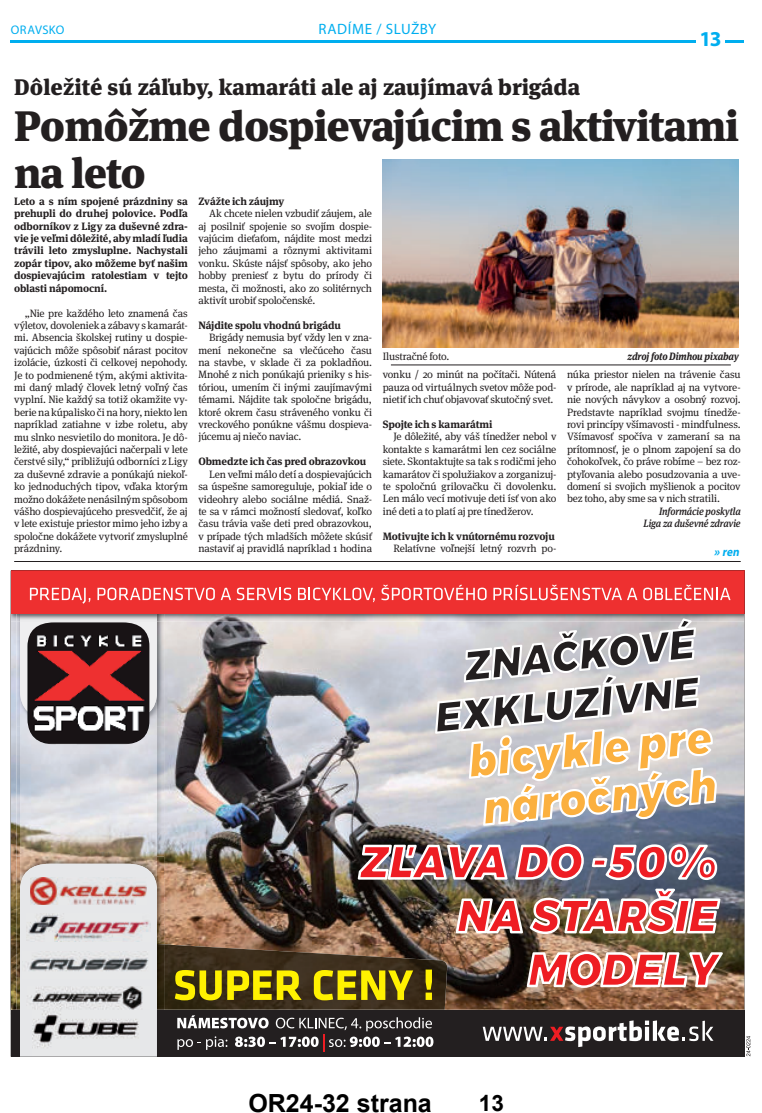
<style>
.page{position:relative;width:762px;height:1113px;background:#fff}
.page>*{position:absolute;margin:0;border:0;box-sizing:border-box;transform-origin:0 0}
.t1{font:900 42.5px/46.2px "Meta Serif Pro";letter-spacing:-.025em;color:#231f20}
.t2{font:700 25px "Arial";color:#000}
.t3{font:900 22.5px "Meta Serif Pro";color:#231f20}
.t4{font:700 22.5px "Arial";color:#000}
.t5{font:700 21.25px "Myriad Pro";color:#00aeef}
.t6{font:15px "Myriad Pro";letter-spacing:.035em;color:#00aeef}
.t7{font:12.5px "Myriad Pro";letter-spacing:.035em;color:#00aeef}
.t8{font:italic 700 12.5px "Myriad Pro";color:#00aeef}
.t9{font:10.62px/12.4px "Meta Serif Pro";letter-spacing:-.02em;color:#231f20;text-align:justify}
.t10{font:700 10.62px/12.4px "Meta Serif Pro";letter-spacing:-.02em;color:#231f20;text-align:justify}
.t11{font:italic 500 10.62px/12.4px "Meta Serif Pro";letter-spacing:-.015em;color:#231f20;text-align:right;scale:.9 1}
.t12{font:italic 700 10.62px "Meta Serif Pro";letter-spacing:-.015em;color:#231f20;scale:.9 1}
</style>
<div class="page">
<hr style="left:11px;top:40px;width:733px;height:2px;background:#00aeef">
<div style="left:696px;top:31px;width:29px;height:18px;background:#fff"></div>
<hr style="left:14px;top:561px;width:727px;height:1px;background:#231f20">
<img style="left:383px;top:159px;width:356px;height:188px">
<hr style="left:391px;top:365px;width:340px;height:1px;background:#231f20">
<img style="left:11px;top:570px;width:733px;height:486px">
<svg style="left:746px;top:1036px;width:4px;height:20px"></svg>
<svg style="left:435px;top:618px;width:282px;height:207px"></svg>
<svg style="left:358px;top:844px;width:149px;height:35px"></svg>
<svg style="left:515px;top:844px;width:69px;height:36px"></svg>
<svg style="left:592px;top:844px;width:125px;height:36px"></svg>
<svg style="left:456px;top:898px;width:67px;height:35px"></svg>
<img style="left:529px;top:888px;width:191px;height:46px">
<img style="left:527px;top:951px;width:196px;height:37px">
<p class="t7" style="left:11px;top:24px;width:55px">ORAVSKO</p>
<h3 class="t6" style="left:318px;top:22px;width:119px">RADÍME / SLUŽBY</h3>
<h3 class="t5" style="left:699px;top:27px;width:24px">13</h3>
<h3 class="t3" style="left:14px;top:77px;width:567px">Dôležité sú záľuby, kamaráti ale aj zaujímavá brigáda</h3>
<h1 class="t1" style="left:14px;top:106px;width:726px">Pomôžme dospievajúcim s aktivitami na leto</h1>
<p class="t10" style="left:14px;top:196px;width:175px">Leto a s ním spojené prázdniny sa prehupli do druhej polovice. Podľa odborníkov z Ligy za duševné zdra&shy;vie je veľmi dôležité, aby mladí ľudia trávili leto zmysluplne. Nachystali zopár tipov, ako môžeme byť našim dospievajúcim ratolestiam v tejto oblasti nápomocní.</p>
<p class="t9" style="left:14px;top:307px;width:175px;text-indent:11px">„Nie pre každého leto znamená čas výletov, dovoleniek a zábavy s kamarát&shy;mi. Absencia školskej rutiny u dospie&shy;vajúcich môže spôsobiť nárast pocitov izolácie, úzkosti či celkovej nepohody.<br>Je to podmienené tým, akými aktivita&shy;mi daný mladý človek letný voľný čas vyplní. Nie každý sa totiž okamžite vy&shy;berie na kúpalisko či na hory, niekto len napríklad zatiahne v izbe roletu, aby mu slnko nesvietilo do monitora. Je dô&shy;ležité, aby dospievajúci načerpali v lete čerstvé sily,“ približujú odborníci z Ligy za duševné zdravie a ponúkajú niekoľ&shy;ko jednoduchých tipov, vďaka ktorým možno dokážete nenásilným spôsobom vášho dospievajúceho presvedčiť, že aj v lete existuje priestor mimo jeho izby a spoločne dokážete vytvoriť zmysluplné prázdniny.</p>
<p class="t10" style="left:198px;top:196px;width:87px">Zvážte ich záujmy</p>
<p class="t9" style="left:198px;top:208px;width:175px;text-indent:11px">Ak chcete nielen vzbudiť záujem, ale aj posilniť spojenie so svojím dospie&shy;vajúcim dieťaťom, nájdite most medzi jeho záujmami a rôznymi aktivitami vonku. Skúste nájsť spôsoby, ako jeho hobby preniesť z bytu do prírody či mesta, či možnosti, ako zo solitérnych aktivít urobiť spoločenské.</p>
<p class="t10" style="left:198px;top:320px;width:144px">Nájdite spolu vhodnú brigádu</p>
<p class="t9" style="left:198px;top:332px;width:175px;text-indent:11px">Brigády nemusia byť vždy len v zna&shy;mení nekonečne sa vlečúceho času na stavbe, v sklade či za pokladňou.<br>Mnohé z nich ponúkajú prieniky s his&shy;tóriou, umením či inými zaujímavými témami. Nájdite tak spoločne brigádu, ktoré okrem času stráveného vonku či vreckového ponúkne vášmu dospieva&shy;júcemu aj niečo naviac.</p>
<p class="t10" style="left:198px;top:456px;width:169px">Obmedzte ich čas pred obrazovkou</p>
<p class="t9" style="left:198px;top:468px;width:175px;text-indent:11px">Len veľmi málo detí a dospievajúcich sa úspešne samoreguluje, pokiaľ ide o videohry alebo sociálne médiá. Snaž&shy;te sa v rámci možností sledovať, koľko času trávia vaše deti pred obrazovkou, v prípade tých mladších môžete skúsiť nastaviť aj pravidlá napríklad 1 hodina</p>
<p class="t9" style="left:383px;top:351px;width:68px">Ilustračné foto.</p>
<p class="t12" style="left:627px;top:352px;width:125px">zdroj foto Dimhou pixabay</p>
<p class="t9" style="left:383px;top:369px;width:175px">vonku / 20 minút na počítači. Nútená pauza od virtuálnych svetov môže pod&shy;nietiť ich chuť objavovať skutočný svet.</p>
<p class="t10" style="left:383px;top:419px;width:111px">Spojte ich s kamarátmi</p>
<p class="t9" style="left:383px;top:431px;width:175px;text-indent:11px">Je dôležité, aby váš tínedžer nebol v kontakte s kamarátmi len cez sociálne siete. Skontaktujte sa tak s rodičmi jeho kamarátov či spolužiakov a zorganizuj&shy;te spoločnú grilovačku či dovolenku.<br>Len málo vecí motivuje deti ísť von ako iné deti a to platí aj pre tínedžerov.</p>
<p class="t10" style="left:383px;top:530px;width:173px">Motivujte ich k vnútornému rozvoju</p>
<p class="t9" style="left:393px;top:543px;width:164px">Relatívne voľnejší letný rozvrh po-</p>
<p class="t9" style="left:567px;top:369px;width:175px">núka priestor nielen na trávenie času v prírode, ale napríklad aj na vytvore&shy;nie nových návykov a osobný rozvoj.<br>Predstavte napríklad svojmu tínedže&shy;rovi princípy všímavosti - mindfulness.<br>Všímavosť spočíva v zameraní sa na prítomnosť, je o plnom zapojení sa do čohokoľvek, čo práve robíme – bez roz&shy;ptyľovania alebo posudzovania a uve&shy;domení si svojich myšlienok a pocitov bez toho, aby sme sa v nich stratili.</p>
<p class="t11" style="left:643px;top:506px;width:109px">Informácie poskytla<br>Liga za duševné zdravie</p>
<p class="t8" style="left:714px;top:545px;width:28px">» ren</p>
<h2 class="t2" style="left:248px;top:1088px;width:185px">OR24-32 strana</h2>
<h3 class="t4" style="left:479px;top:1090px;width:27px">13</h3>
</div>
